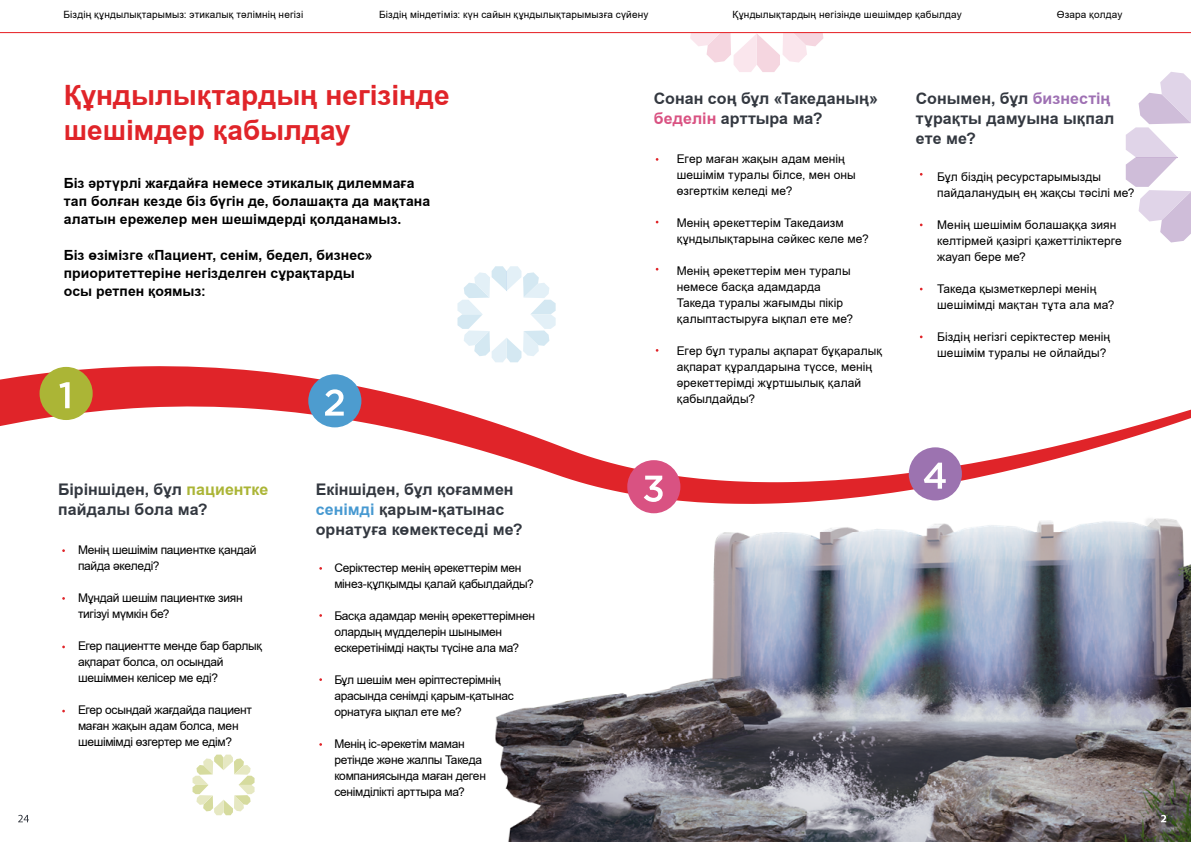
<style>
.page{position:relative;width:1191px;height:842px;background:#fff}
.page>*{position:absolute;margin:0;border:0;box-sizing:border-box;transform-origin:0 0}
.t1{font:700 28px/35px "KZ Arial";color:#e02429}
.t2{font:700 16px/20px "KZ Arial";letter-spacing:.005em;color:#333840}
.t3{font:700 14px/18px "KZ Arial";letter-spacing:.005em;color:#000}
.t4{font:12px/16px "KZ Arial";letter-spacing:-.025em;color:#000}
.t5{font:12px/16px "KZ Arial";letter-spacing:-.005em;color:#000}
.t6{font:10px "KZ Arial";letter-spacing:.015em;color:#000}
.s1{color:#abb536}
.s2{color:#4799d1}
.s3{color:#d95282}
.s4{color:#9e70b3}
</style>
<div class="page">
<svg style="left:0;top:321px;width:1191px;height:186px"></svg>
<img style="left:495px;top:507px;width:696px;height:335px">
<svg style="left:457px;top:266px;width:98px;height:96px"></svg>
<div style="left:40px;top:367px;width:53px;height:53px;background:#abb536;border-radius:50%"></div>
<svg style="left:59px;top:382px;width:11px;height:26px"></svg>
<div style="left:308px;top:374px;width:53px;height:53px;background:#4d9ccf;border-radius:50%"></div>
<svg style="left:325px;top:389px;width:19px;height:27px"></svg>
<div style="left:627px;top:460px;width:53px;height:53px;background:#d95282;border-radius:50%"></div>
<svg style="left:643px;top:476px;width:19px;height:26px"></svg>
<div style="left:908px;top:447px;width:54px;height:53px;background:#9c73b0;border-radius:50%"></div>
<svg style="left:924px;top:463px;width:21px;height:26px"></svg>
<svg style="left:192px;top:755px;width:62px;height:60px"></svg>
<svg style="left:18px;top:815px;width:11px;height:7px"></svg>
<svg style="left:1161px;top:815px;width:11px;height:7px"></svg>
<svg style="left:0;top:32px;width:1191px;height:210px"></svg>
<p class="t6" style="left:63px;top:8px;width:241px">Біздің құндылықтарымыз: этикалық тәлімнің негізі</p>
<p class="t6" style="left:379px;top:8px;width:270px">Біздің міндетіміз: күн сайын құндылықтарымызға сүйену</p>
<p class="t6" style="left:732px;top:8px;width:231px">Құндылықтардың негізінде шешімдер қабылдау</p>
<p class="t6" style="left:1056px;top:8px;width:67px">Өзара қолдау</p>
<h1 class="t1" style="left:64px;top:79px;width:387px">Құндылықтардың негізінде шешімдер қабылдау</h1>
<p class="t3" style="left:64px;top:174px;width:368px">Біз әртүрлі жағдайға немесе этикалық дилеммаға тап болған кезде біз бүгін де, болашақта да мақтана алатын ережелер мен шешімдерді қолданамыз.</p>
<p class="t3" style="left:64px;top:246px;width:310px">Біз өзімізге «Пациент, сенім, бедел, бизнес» приоритеттеріне негізделген сұрақтарды осы ретпен қоямыз:</p>
<h2 class="t2" style="left:58px;top:479px;width:212px">Біріншіден, бұл <span class="s1">пациентке </span>пайдалы бола ма?</h2>
<h2 class="t2" style="left:316px;top:479px;width:208px">Екіншіден, бұл қоғаммен <span class="s2">сенімді</span> қарым-қатынас орнатуға көмектеседі ме?</h2>
<p class="t4" style="left:78px;top:542px;width:180px">Менің шешімім пациентке қандай пайда әкеледі?</p>
<p class="t4" style="left:78px;top:590px;width:166px">Мұндай шешім пациентке зиян тигізуі мүмкін бе?</p>
<p class="t4" style="left:78px;top:638px;width:186px">Егер пациентте менде бар барлық ақпарат болса, ол осындай шешіммен келісер ме еді?</p>
<p class="t4" style="left:78px;top:702px;width:176px">Егер осындай жағдайда пациент маған жақын адам болса, мен шешімімді өзгертер ме едім?</p>
<p class="t4" style="left:334px;top:560px;width:201px">Серіктестер менің әрекеттерім мен мінез-құлқымды қалай қабылдайды?</p>
<p class="t4" style="left:334px;top:608px;width:202px">Басқа адамдар менің әрекеттерімнен олардың мүдделерін шынымен ескеретінімді нақты түсіне ала ма?</p>
<p class="t4" style="left:334px;top:672px;width:181px">Бұл шешім мен әріптестерімнің арасында сенімді қарым-қатынас орнатуға ықпал ете ме?</p>
<p class="t4" style="left:334px;top:736px;width:153px">Менің іс-әрекетім маман ретінде және жалпы Такеда компаниясында маған деген сенімділікті арттыра ма?</p>
<h2 class="t2" style="left:653px;top:88px;width:226px">Сонан соң бұл «Такеданың» <span class="s3">беделін</span> арттыра ма?</h2>
<h2 class="t2" style="left:915px;top:88px;width:200px">Сонымен, бұл <span class="s4">бизнестің </span>тұрақты дамуына ықпал ете ме?</h2>
<p class="t5" style="left:677px;top:150px;width:181px">Егер маған жақын адам менің шешімім туралы білсе, мен оны өзгерткім келеді ме?</p>
<p class="t5" style="left:677px;top:214px;width:193px">Менің әрекеттерім Такедаизм құндылықтарына сәйкес келе ме?</p>
<p class="t5" style="left:677px;top:262px;width:178px">Менің әрекеттерім мен туралы немесе басқа адамдарда<br>Такеда туралы жағымды пікір қалыптастыруға ықпал ете ме?</p>
<p class="t5" style="left:677px;top:342px;width:207px">Егер бұл туралы ақпарат бұқаралық ақпарат құралдарына түссе, менің әрекеттерімді жұртшылық қалай қабылдайды?</p>
<p class="t5" style="left:937px;top:169px;width:199px">Бұл біздің ресурстарымызды пайдаланудың ең жақсы тәсілі ме?</p>
<p class="t5" style="left:937px;top:217px;width:186px">Менің шешімім болашаққа зиян келтірмей қазіргі қажеттіліктерге жауап бере ме?</p>
<p class="t5" style="left:937px;top:281px;width:179px">Такеда қызметкерлері менің шешімімді мақтан тұта ала ма?</p>
<p class="t5" style="left:937px;top:329px;width:175px">Біздің негізгі серіктестер менің шешімім туралы не ойлайды?</p>
</div>
